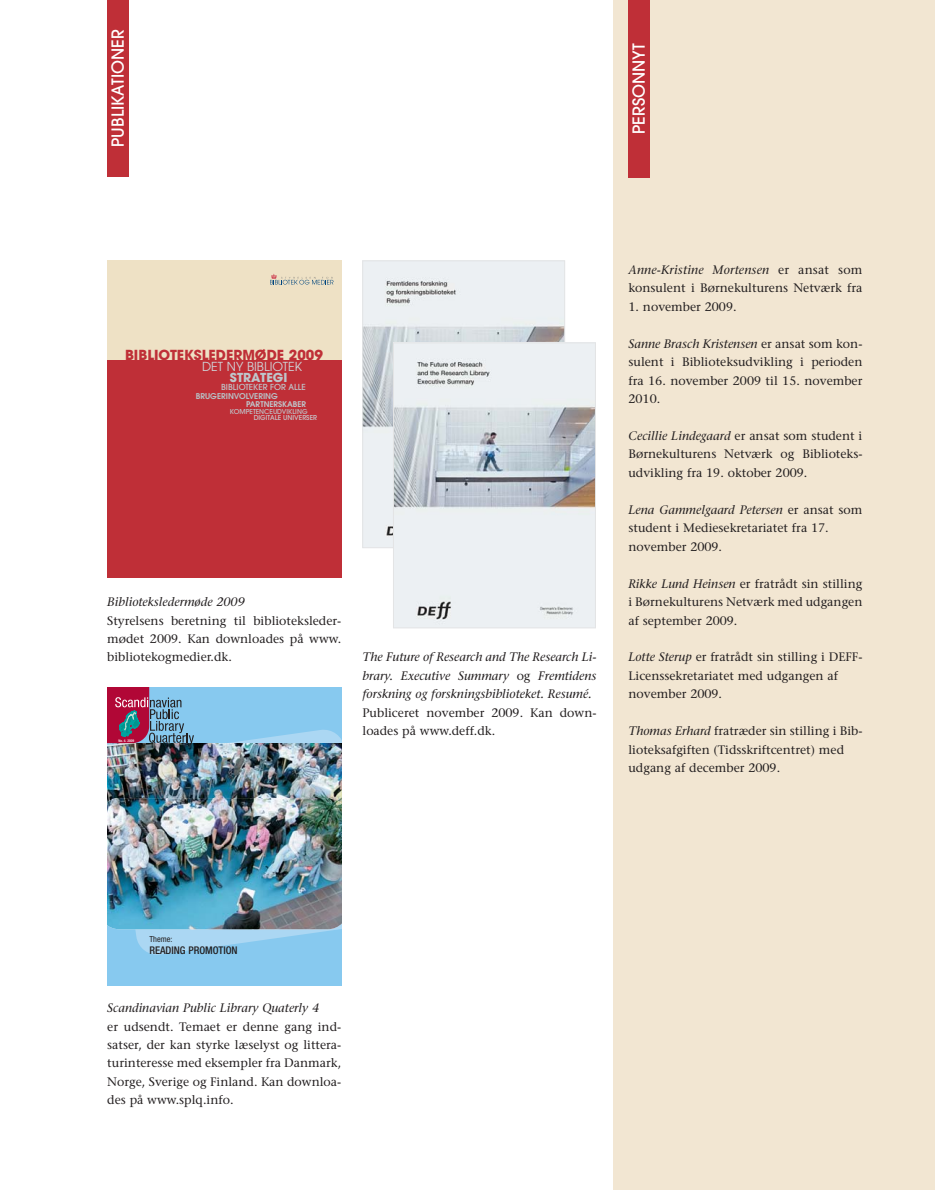
<style>
.page{position:relative;width:935px;height:1190px;background:#fff}
.page>*{position:absolute;margin:0;border:0;box-sizing:border-box;transform-origin:0 0}
.t1{font:500 16.5px "Avant Garde";color:#fff}
.t2{font:700 13.8px "Avant Garde";color:#bf2f37}
.t3{font:12.3px/18.5px "Stone Serif";color:#231f20;text-align:justify}
.t4{font:italic 12.3px/18.5px "Stone Serif";color:#231f20;text-align:justify}
.t5{font:12.3px "Avant Garde";color:#cfd6da}
.t6{font:700 12.3px "Avant Garde";color:#bec7cc}
.t7{font:500 condensed 10.65px "Helvetica Neue";color:#231f20}
.t8{font:500 8.25px "Avant Garde";color:#bec7cc}
.t9{font:condensed 8.25px "Helvetica Neue";color:#231f20}
.t10{font:600 7.95px "Avant Garde";color:#b7c0c5}
.t11{font:600 7.8px "Avant Garde";color:#bec7cc}
.t12{font:500 6.75px "Avant Garde";color:#bec7cc}
.t13{font:500 6.75px "Avant Garde";color:#c7ced3}
.t14{font:500 condensed 3.6px "Helvetica Neue";color:#fff}
.s1{font-style:normal}
.s2{font-style:italic}
</style>
<div class="page">
<div style="left:107px;top:0;width:21px;height:177px;background:#bf2f37"></div>
<div style="left:613px;top:0;width:321px;height:1189px;background:#f2e6d2"></div>
<div style="left:628px;top:0;width:21px;height:177px;background:#bf2f37"></div>
<svg style="left:107px;top:261px;width:234px;height:316px;background:#cd6663"></svg>
<img style="left:364px;top:263px;width:199px;height:283px">
<div style="left:362px;top:261px;width:203px;height:287px;border:1px solid #e3e4e5"></div>
<img style="left:395px;top:345px;width:198px;height:281px">
<div style="left:393px;top:343px;width:202px;height:285px;border:1px solid #e3e4e5"></div>
<div style="left:107px;top:687px;width:234px;height:298px;background:#87c9ef"></div>
<svg style="left:119px;top:730px;width:222px;height:225px"></svg>
<img style="left:107px;top:743px;width:234px;height:55px">
<img style="left:107px;top:798px;width:234px;height:131px">
<svg style="left:107px;top:687px;width:87px;height:58px"></svg>
<h1 class="t1" style="left:111px;top:147px;width:119px;rotate:-90deg">PUBLIKATIONER</h1>
<h1 class="t1" style="left:632px;top:134px;width:92px;rotate:-90deg">PERSONNYT</h1>
<p class="t2" style="left:125px;top:350px;width:199px">BIBLIOTEKSLEDERMØDE 2009</p>
<p class="t5" style="left:202px;top:362px;width:101px">DET NY BIBLIOTEK</p>
<p class="t6" style="left:230px;top:373px;width:59px">STRATEGI</p>
<p class="t12" style="left:230px;top:409px;width:79px">KOMPETENCEUDVIKLING</p>
<p class="t13" style="left:254px;top:415px;width:65px">DIGITALE UNIVERSER</p>
<p class="t8" style="left:221px;top:384px;width:86px">BIBLIOTEKER FOR ALLE</p>
<p class="t10" style="left:196px;top:393px;width:84px">BRUGERINVOLVERING</p>
<p class="t11" style="left:246px;top:401px;width:61px">PARTNERSKABER</p>
<p class="t4" style="left:107px;top:594px;width:139px">Biblioteksledermøde 2009</p>
<p class="t3" style="left:107px;top:612px;width:235px">Styrelsens beretning til biblioteksleder&shy;mødet 2009. Kan downloades på www. bibliotekogmedier.dk.</p>
<p class="t14" style="left:118px;top:739px;width:17px">No. 4. 2009</p>
<p class="t4" style="left:362px;top:649px;width:235px">The Future of Research and The Research Li&shy;brary. Executive Summary <span class="s1">og</span> Fremtidens forskning og forskningsbiblioteket. Resumé.</p>
<p class="t3" style="left:362px;top:704px;width:235px">Publiceret november 2009. Kan down&shy;loades på www.deff.dk.</p>
<p class="t3" style="left:628px;top:261px;width:235px"><span class="s2">Anne-Kristine Mortensen</span> er ansat som konsulent i Børnekulturens Netværk fra</p>
<p class="t3" style="left:628px;top:298px;width:110px">1. november 2009.</p>
<p class="t3" style="left:628px;top:335px;width:235px"><span class="s2">Sanne Brasch Kristensen</span> er ansat som kon&shy;sulent i Biblioteksudvikling i perioden fra 16. november 2009 til 15. november 2010.</p>
<p class="t3" style="left:628px;top:428px;width:235px"><span class="s2">Cecillie Lindegaard</span> er ansat som student i Børnekulturens Netværk og Biblioteks&shy;udvikling fra 19. oktober 2009.</p>
<p class="t3" style="left:628px;top:501px;width:235px;text-align:left"><span class="s2">Lena Gammelgaard Petersen</span> er ansat som student i Mediesekretariatet fra 17. november 2009.</p>
<p class="t3" style="left:628px;top:575px;width:235px"><span class="s2">Rikke Lund Heinsen</span> er fratrådt sin stilling i Børnekulturens Netværk med udgangen af september 2009.</p>
<p class="t3" style="left:628px;top:649px;width:235px;text-align:left"><span class="s2">Lotte Sterup</span> er fratrådt sin stilling i DEFF-<br>Licenssekretariatet med udgangen af november 2009.</p>
<p class="t3" style="left:628px;top:723px;width:235px;text-align:left"><span class="s2">Thomas Erhard</span> fratræder sin stilling i Bib&shy;lioteksafgiften (Tidsskriftcentret) med udgang af december 2009.</p>
<p class="t9" style="left:149px;top:935px;width:25px">Theme:</p>
<p class="t7" style="left:149px;top:946px;width:90px">READING PROMOTION</p>
<p class="t4" style="left:107px;top:999px;width:213px">Scandinavian Public Library Quaterly 4</p>
<p class="t3" style="left:107px;top:1018px;width:235px">er udsendt. Temaet er denne gang ind&shy;satser, der kan styrke læselyst og littera&shy;turinteresse med eksempler fra Danmark, Norge, Sverige og Finland. Kan downloa&shy;des på www.splq.info.</p>
</div>
